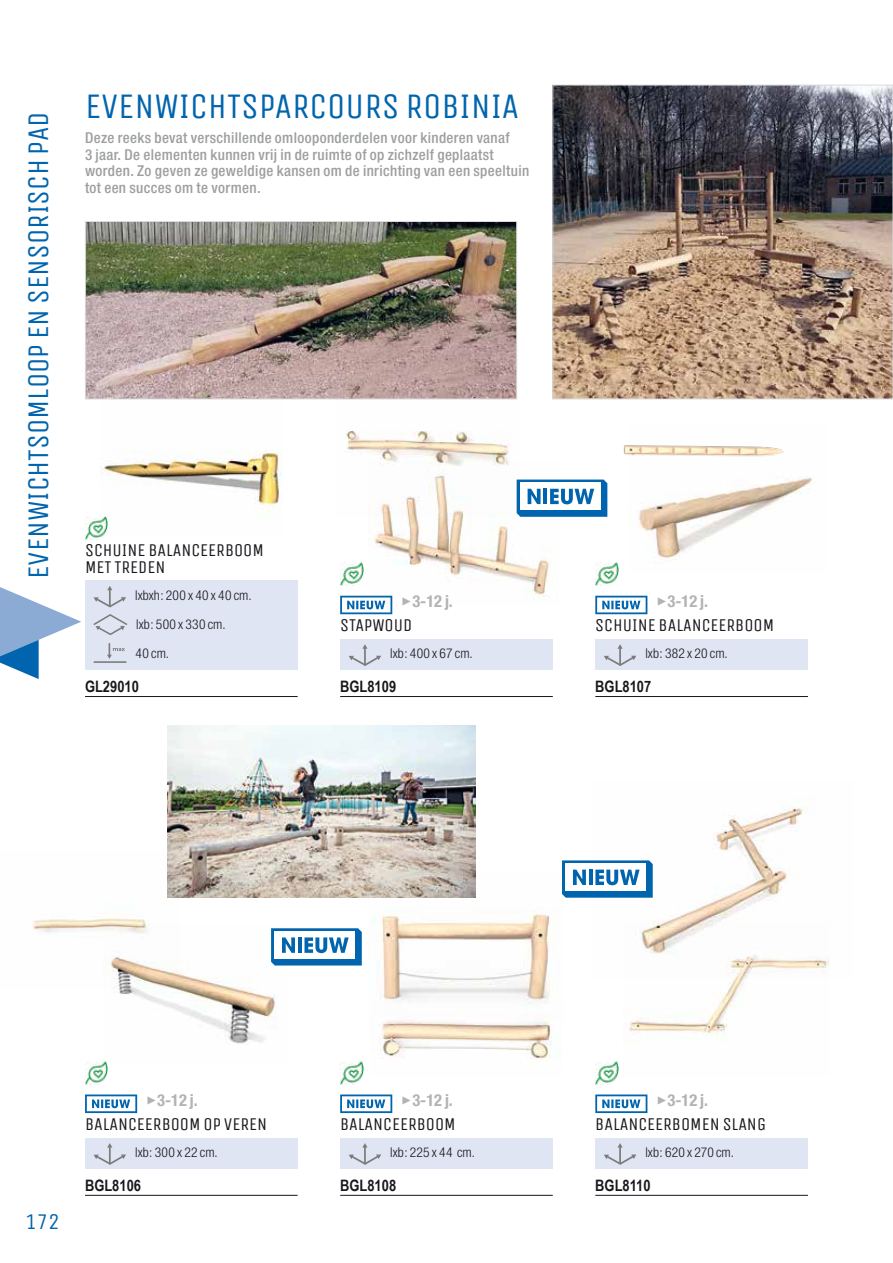
<style>
.page{position:relative;width:893px;height:1263px;background:#fff}
.page>*{position:absolute;margin:0;border:0;box-sizing:border-box;transform-origin:0 0}
.t1{font:36px "Unica One";color:#0065ae}
.t2{font:30px "Unica One";color:#0065ae}
.t3{font:22.5px "Unica One";color:#0065ae}
.t4{font:18px/16.5px "Unica One";color:#1a171c}
.t5{font:700 condensed 16.5px "Helvetica Neue";color:#b1b3b4}
.t6{font:700 15.75px "Arial Narrow";color:#1a171c}
.t7{font:500 condensed 15px/16.5px "Helvetica Neue";letter-spacing:.025em;color:#9c9e9f}
.t8{font:300 condensed 13.5px/29.2px "Helvetica Neue";letter-spacing:.015em;color:#1a171c}
</style>
<div class="page">
<svg style="left:0;top:587px;width:81px;height:92px"></svg>
<img style="left:554px;top:87px;width:337px;height:310px">
<div style="left:552px;top:85px;width:341px;height:314px;border:1px solid #d9dadb"></div>
<img style="left:168px;top:725px;width:308px;height:173px">
<img style="left:87px;top:223px;width:428px;height:174px">
<div style="left:85px;top:221px;width:432px;height:178px;border:1px solid #d9dadb"></div>
<img style="left:337px;top:380px;width:180px;height:82px">
<img style="left:610px;top:380px;width:183px;height:75px">
<img style="left:629px;top:977px;width:118px;height:66px">
<img style="left:32px;top:852px;width:148px;height:81px">
<img style="left:370px;top:1020px;width:182px;height:41px">
<img style="left:100px;top:399px;width:183px;height:118px">
<img style="left:368px;top:462px;width:186px;height:142px">
<img style="left:628px;top:424px;width:184px;height:136px">
<img style="left:641px;top:807px;width:189px;height:170px">
<img style="left:103px;top:925px;width:183px;height:119px">
<img style="left:369px;top:874px;width:189px;height:130px">
<div style="left:595px;top:639px;width:213px;height:31px;background:#dfe5f3"></div>
<hr style="left:595px;top:696px;width:213px;height:1px;background:#1a171c">
<img style="left:595px;top:562px;width:23px;height:23px">
<svg style="left:595px;top:596px;width:52px;height:18px"></svg>
<svg style="left:604px;top:644px;width:32px;height:22px"></svg>
<div style="left:595px;top:1138px;width:213px;height:30px;background:#dfe5f3"></div>
<hr style="left:595px;top:1195px;width:213px;height:1px;background:#1a171c">
<img style="left:595px;top:1061px;width:23px;height:23px">
<svg style="left:595px;top:1094px;width:52px;height:19px"></svg>
<svg style="left:604px;top:1143px;width:32px;height:22px"></svg>
<div style="left:85px;top:581px;width:213px;height:30px;background:#dfe5f3"></div>
<div style="left:85px;top:610px;width:213px;height:30px;background:#dfe5f3"></div>
<div style="left:85px;top:639px;width:213px;height:31px;background:#dfe5f3"></div>
<hr style="left:85px;top:696px;width:213px;height:1px;background:#1a171c">
<img style="left:85px;top:517px;width:23px;height:23px">
<svg style="left:94px;top:586px;width:32px;height:21px"></svg>
<svg style="left:93px;top:614px;width:34px;height:21px"></svg>
<hr style="left:94px;top:661px;width:33px;height:2px;background:#7d7c7c">
<svg style="left:107px;top:643px;width:18px;height:16px"></svg>
<div style="left:85px;top:1138px;width:213px;height:30px;background:#dfe5f3"></div>
<hr style="left:85px;top:1195px;width:213px;height:1px;background:#1a171c">
<img style="left:85px;top:1061px;width:23px;height:23px">
<svg style="left:85px;top:1094px;width:52px;height:19px"></svg>
<svg style="left:94px;top:1143px;width:32px;height:22px"></svg>
<div style="left:340px;top:639px;width:213px;height:31px;background:#dfe5f3"></div>
<hr style="left:340px;top:696px;width:213px;height:1px;background:#1a171c">
<img style="left:340px;top:562px;width:23px;height:23px">
<svg style="left:340px;top:596px;width:52px;height:18px"></svg>
<svg style="left:349px;top:644px;width:32px;height:22px"></svg>
<div style="left:340px;top:1138px;width:213px;height:30px;background:#dfe5f3"></div>
<hr style="left:340px;top:1195px;width:213px;height:1px;background:#1a171c">
<img style="left:340px;top:1061px;width:23px;height:23px">
<svg style="left:340px;top:1094px;width:52px;height:19px"></svg>
<svg style="left:349px;top:1143px;width:32px;height:22px"></svg>
<svg style="left:517px;top:479px;width:90px;height:38px"></svg>
<svg style="left:271px;top:928px;width:91px;height:37px"></svg>
<svg style="left:562px;top:860px;width:91px;height:38px"></svg>
<h2 class="t2" style="left:21px;top:579px;width:469px;rotate:-90deg">EVENWICHTSOMLOOP EN SENSORISCH PAD</h2>
<h1 class="t1" style="left:85px;top:85px;width:436px">EVENWICHTSPARCOURS ROBINIA</h1>
<p class="t7" style="left:85px;top:129px;width:446px">Deze reeks bevat verschillende omlooponderdelen voor kinderen vanaf<br>3 jaar. De elementen kunnen vrij in de ruimte of op zichzelf geplaatst worden. Zo geven ze geweldige kansen om de inrichting van een speeltuin tot een succes om te vormen.</p>
<p class="t4" style="left:85px;top:542px;width:180px">SCHUINE BALANCEERBOOM<br>MET TREDEN</p>
<p class="t8" style="left:135px;top:580px;width:118px">lxbxh: 200 x 40 x 40 cm. lxb: 500 x 330 cm.<br>40 cm.</p>
<p class="t6" style="left:85px;top:674px;width:55px">GL29010</p>
<p class="t5" style="left:401px;top:592px;width:53px">✓3-12 j.</p>
<p class="t4" style="left:340px;top:617px;width:74px">STAPWOUD</p>
<p class="t8" style="left:390px;top:639px;width:84px">lxb: 400 x 67 cm.</p>
<p class="t6" style="left:340px;top:674px;width:57px">BGL8109</p>
<p class="t5" style="left:656px;top:592px;width:53px">✓3-12 j.</p>
<p class="t4" style="left:595px;top:617px;width:180px">SCHUINE BALANCEERBOOM</p>
<p class="t8" style="left:645px;top:639px;width:84px">lxb: 382 x 20 cm.</p>
<p class="t6" style="left:595px;top:674px;width:57px">BGL8107</p>
<h3 class="t3" style="left:26px;top:1208px;width:35px">172</h3>
<p class="t5" style="left:146px;top:1090px;width:53px">✓3-12 j.</p>
<p class="t4" style="left:85px;top:1116px;width:184px">BALANCEERBOOM OP VEREN</p>
<p class="t8" style="left:135px;top:1138px;width:84px">lxb: 300 x 22 cm.</p>
<p class="t6" style="left:85px;top:1173px;width:57px">BGL8106</p>
<p class="t5" style="left:401px;top:1090px;width:53px">✓3-12 j.</p>
<p class="t4" style="left:340px;top:1116px;width:117px">BALANCEERBOOM</p>
<p class="t8" style="left:390px;top:1138px;width:86px">lxb: 225 x 44 cm.</p>
<p class="t6" style="left:340px;top:1173px;width:57px">BGL8108</p>
<p class="t5" style="left:656px;top:1090px;width:53px">✓3-12 j.</p>
<p class="t4" style="left:595px;top:1116px;width:172px">BALANCEERBOMEN SLANG</p>
<p class="t8" style="left:645px;top:1138px;width:90px">lxb: 620 x 270 cm.</p>
<p class="t6" style="left:595px;top:1173px;width:57px">BGL8110</p>
</div>
